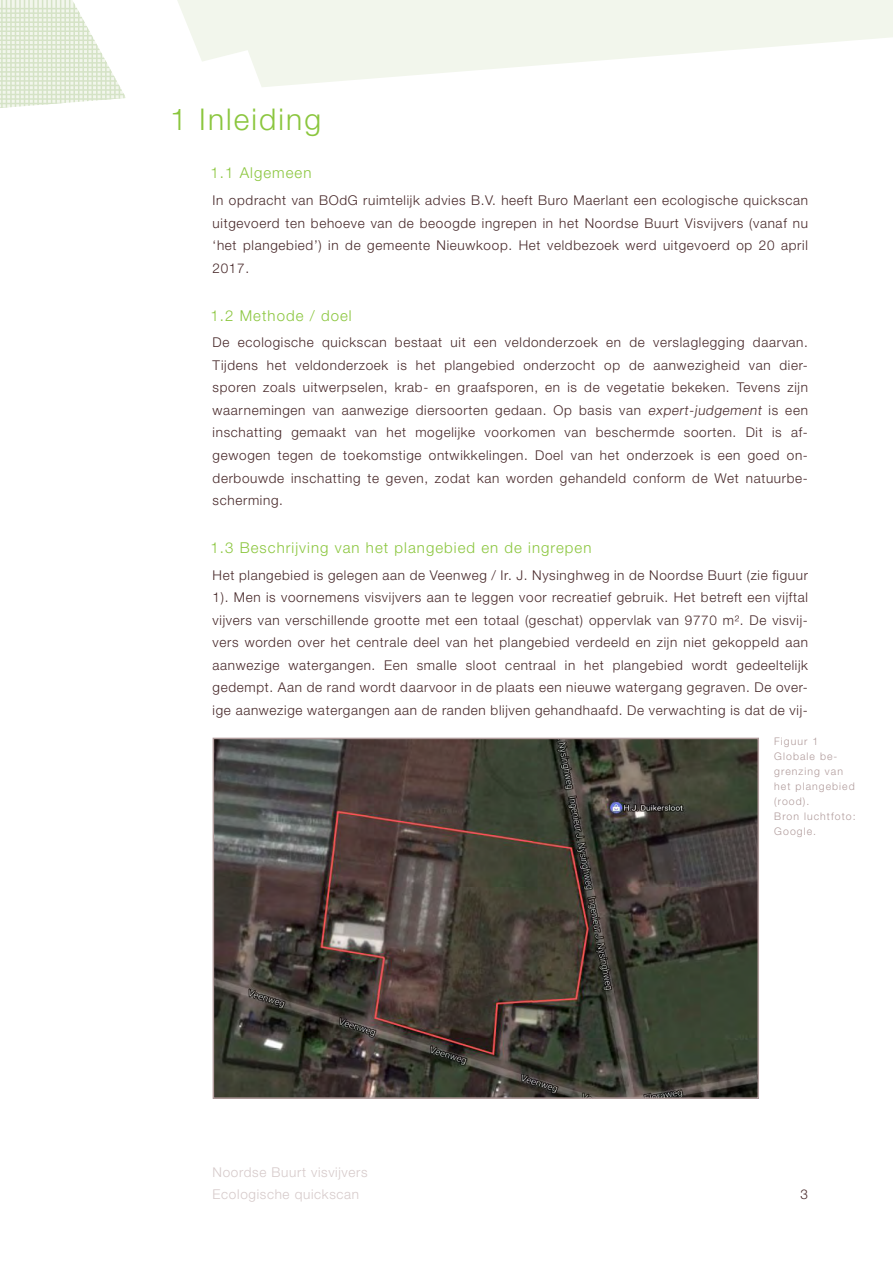
<style>
.page{position:relative;width:893px;height:1263px;background:#fff}
.page>*{position:absolute;margin:0;border:0;box-sizing:border-box;transform-origin:0 0}
.t1{font:300 30px "Helvetica Neue LT Pro";letter-spacing:.07em;color:#8bc63e}
.t2{font:300 15px "Helvetica Neue LT Pro";letter-spacing:.07em;color:#8bc63e}
.t3{font:300 13.5px/22.5px "Helvetica Neue LT Pro";letter-spacing:.05em;color:#472829;text-align:justify}
.t4{font:300 13.5px/22.5px "Helvetica Neue LT Pro";letter-spacing:.05em;color:#d6caca}
.bijschrift{font:300 10.5px/15px "Helvetica Neue LT Pro";letter-spacing:.1em;color:#b19c9c}
</style>
<div class="page">
<svg style="left:125px;top:0;width:768px;height:98px;fill:#f2f6ec"></svg>
<svg style="left:0;top:0;width:125px;height:108px"></svg>
<img style="left:216px;top:741px;width:540px;height:355px">
<div style="left:213px;top:738px;width:546px;height:361px;border:2px solid #b19c9c"></div>
<p class="t1" style="left:170px;top:101px;width:153px">1 Inleiding</p>
<p class="t2" style="left:210px;top:164px;width:103px">1.1 Algemeen</p>
<p class="t3" style="left:213px;top:189px;width:597px">In opdracht van BOdG ruimtelijk advies B.V. heeft Buro Maerlant een ecologische quickscan uitgevoerd ten behoeve van de beoogde ingrepen in het Noordse Buurt Visvijvers (vanaf nu ‘het plangebied’) in de gemeente Nieuwkoop. Het veldbezoek werd uitgevoerd op 20 april 2017.</p>
<p class="t2" style="left:210px;top:306px;width:143px">1.2 Methode / doel</p>
<p class="t3" style="left:213px;top:331px;width:597px">De ecologische quickscan bestaat uit een veldonderzoek en de verslaglegging daarvan.<br>Tijdens het veldonderzoek is het plangebied onderzocht op de aanwezigheid van dier&shy;sporen zoals uitwerpselen, krab- en graafsporen, en is de vegetatie bekeken. Tevens zijn waarnemingen van aanwezige diersoorten gedaan. Op basis van expert-judgement is een inschatting gemaakt van het mogelijke voorkomen van beschermde soorten. Dit is af&shy;gewogen tegen de toekomstige ontwikkelingen. Doel van het onderzoek is een goed on&shy;derbouwde inschatting te geven, zodat kan worden gehandeld conform de Wet natuurbe&shy;scherming.</p>
<p class="t2" style="left:210px;top:538px;width:383px">1.3 Beschrijving van het plangebied en de ingrepen</p>
<p class="t3" style="left:213px;top:563px;width:597px">Het plangebied is gelegen aan de Veenweg / Ir. J. Nysinghweg in de Noordse Buurt (zie figuur 1). Men is voornemens visvijvers aan te leggen voor recreatief gebruik. Het betreft een vijftal vijvers van verschillende grootte met een totaal (geschat) oppervlak van 9770 m². De visvij&shy;vers worden over het centrale deel van het plangebied verdeeld en zijn niet gekoppeld aan aanwezige watergangen. Een smalle sloot centraal in het plangebied wordt gedeeltelijk gedempt. Aan de rand wordt daarvoor in de plaats een nieuwe watergang gegraven. De over&shy;ige aanwezige watergangen aan de randen blijven gehandhaafd. De verwachting is dat de vij-</p>
<p class="bijschrift" style="left:774px;top:734px;width:46px">Figuur 1</p>
<p class="bijschrift" style="left:774px;top:749px;width:83px">Globale be&shy;grenzing van het plangebied (rood).<br>Bron luchtfoto:<br>Google.</p>
<p class="t4" style="left:213px;top:1160px;width:157px">Noordse Buurt visvijvers<br>Ecologische quickscan</p>
<p class="t3" style="left:800px;top:1183px;width:9px">3</p>
</div>
